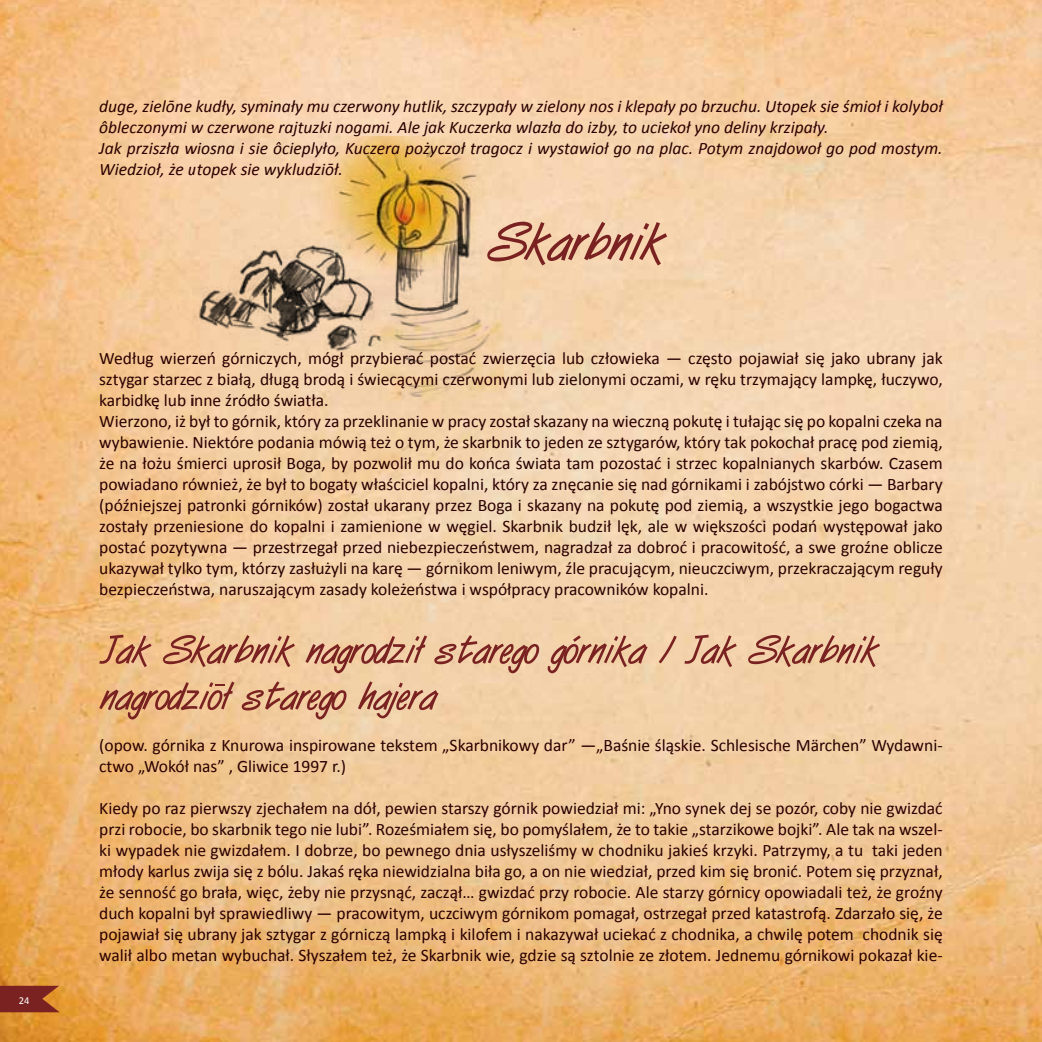
<style>
.page{position:relative;width:1042px;height:1042px;background:#fff}
.page>*{position:absolute;margin:0;border:0;box-sizing:border-box;transform-origin:0 0}
.t1{font:17.5px/21px "Calibri";color:#2a0000}
.t2{font:italic 17.5px/21px "Calibri";color:#2a0000}
.t3{font:10.5px "Calibri";color:#fff}
</style>
<div class="page">
<img style="left:0;top:0;width:1042px;height:1042px">
<svg style="left:0;top:986px;width:60px;height:26px;background:#893322"></svg>
<svg style="left:504px;top:222px;width:163px;height:43px;background:#d09f85"></svg>
<svg style="left:99px;top:635px;width:781px;height:38px;background:#d8a886"></svg>
<img style="left:193px;top:136px;width:311px;height:270px">
<svg style="left:99px;top:681px;width:339px;height:38px;background:#d4a27d"></svg>
<p class="t2" style="left:99px;top:95px;width:845px">duge, zielōne kudły, syminały mu czerwony hutlik, szczypały w zielony nos i klepały po brzuchu. Utopek sie śmioł i kolyboł ôbleczonymi w czerwone rajtuzki nogami. Ale jak Kuczerka wlazła do izby, to uciekoł yno deliny krzipały.<br>Jak prziszła wiosna i sie ôcieplyło, Kuczera pożyczoł tragocz i wystawioł go na plac. Potym znajdowoł go pod mostym.<br>Wiedzioł, że utopek sie wykludziōł.</p>
<p class="t3" style="left:19px;top:994px;width:12px">24</p>
<p class="t1" style="left:99px;top:347px;width:845px">Według wierzeń górniczych, mógł przybierać postać zwierzęcia lub człowieka — często pojawiał się jako ubrany jak sztygar starzec z białą, długą brodą i świecącymi czerwonymi lub zielonymi oczami, w ręku trzymający lampkę, łuczywo, karbidkę lub inne źródło światła.<br>Wierzono, iż był to górnik, który za przeklinanie w pracy został skazany na wieczną pokutę i tułając się po kopalni czeka na wybawienie. Niektóre podania mówią też o tym, że skarbnik to jeden ze sztygarów, który tak pokochał pracę pod ziemią, że na łożu śmierci uprosił Boga, by pozwolił mu do końca świata tam pozostać i strzec kopalnianych skarbów. Czasem powiadano również, że był to bogaty właściciel kopalni, który za znęcanie się nad górnikami i zabójstwo córki — Barbary (późniejszej patronki górników) został ukarany przez Boga i skazany na pokutę pod ziemią, a wszystkie jego bogactwa zostały przeniesione do kopalni i zamienione w węgiel. Skarbnik budził lęk, ale w większości podań występował jako postać pozytywna — przestrzegał przed niebezpieczeństwem, nagradzał za dobroć i pracowitość, a swe groźne oblicze ukazywał tylko tym, którzy zasłużyli na karę — górnikom leniwym, źle pracującym, nieuczciwym, przekraczającym reguły bezpieczeństwa, naruszającym zasady koleżeństwa i współpracy pracowników kopalni.</p>
<p class="t1" style="left:99px;top:734px;width:845px">(opow. górnika z Knurowa inspirowane tekstem „Skarbnikowy dar” —„Baśnie śląskie. Schlesische Märchen” Wydawni&shy;ctwo „Wokół nas” , Gliwice 1997 r.)</p>
<p class="t1" style="left:99px;top:797px;width:845px;text-align:justify">Kiedy po raz pierwszy zjechałem na dół, pewien starszy górnik powiedział mi: „Yno synek dej se pozór, coby nie gwizdać przi robocie, bo skarbnik tego nie lubi”. Roześmiałem się, bo pomyślałem, że to takie „starzikowe bojki”. Ale tak na wszel&shy;ki wypadek nie gwizdałem. I dobrze, bo pewnego dnia usłyszeliśmy w chodniku jakieś krzyki. Patrzymy, a tu taki jeden młody karlus zwija się z bólu. Jakaś ręka niewidzialna biła go, a on nie wiedział, przed kim się bronić. Potem się przyznał, że senność go brała, więc, żeby nie przysnąć, zaczął… gwizdać przy robocie. Ale starzy górnicy opowiadali też, że groźny duch kopalni był sprawiedliwy — pracowitym, uczciwym górnikom pomagał, ostrzegał przed katastrofą. Zdarzało się, że pojawiał się ubrany jak sztygar z górniczą lampką i kilofem i nakazywał uciekać z chodnika, a chwilę potem chodnik się walił albo metan wybuchał. Słyszałem też, że Skarbnik wie, gdzie są sztolnie ze złotem. Jednemu górnikowi pokazał kie-</p>
</div>
